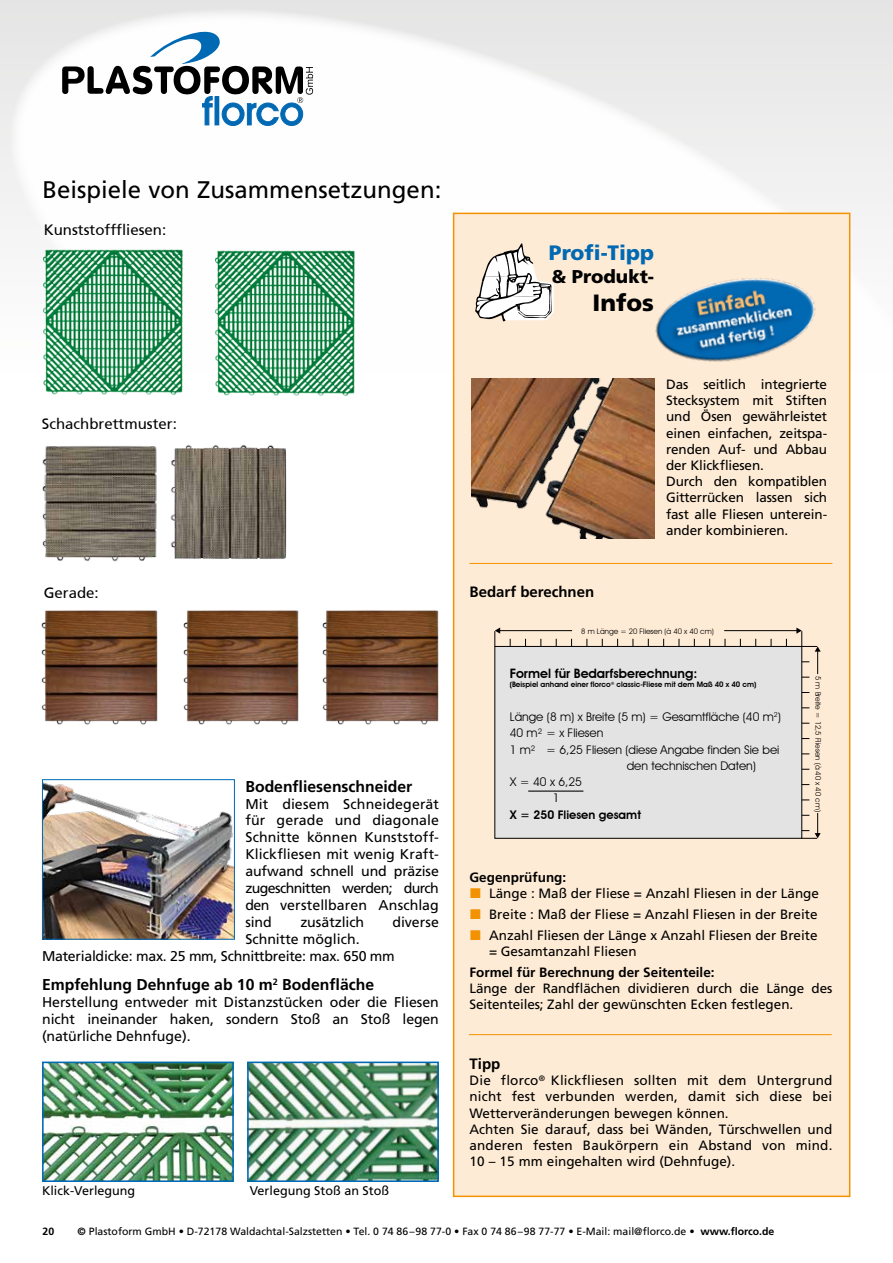
<style>
.page{position:relative;width:893px;height:1263px;background:#fff}
.page>*{position:absolute;margin:0;border:0;box-sizing:border-box;transform-origin:0 0}
.t1{font:24px "Frutiger";color:#000}
.t2{font:900 23.55px "Frutiger";color:#000}
.t3{font:900 20.85px "Frutiger";color:#0069b4}
.t4{font:900 18.6px "Frutiger";color:#000}
.t5{font:700 15.75px "Frutiger";color:#000}
.t6{font:15px "Frutiger Roman";color:#000}
.t7{font:700 15px "Frutiger";color:#000}
.t8{font:14.1px/17px "Frutiger";letter-spacing:-.01em;color:#000;text-align:justify}
.t9{font:13.5px/16.2px "Frutiger";color:#000}
.t10{font:700 13.5px "Frutiger";color:#000}
.t11{font:600 13.05px "Avant Garde IT Cby BT";color:#000}
.t12{font:12.6px "Frutiger";color:#000}
.t13{font:11.85px "Avant Garde IT Cby BT";color:#000}
.t14{font:600 11.85px "Avant Garde IT Cby BT";color:#000}
.t15{font:10.5px "Frutiger";color:#000}
.t16{font:700 10.5px "Frutiger";color:#000}
.t17{font:600 7.65px "Avant Garde IT Cby BT";color:#000}
.t18{font:7.5px "Avant Garde IT Cby BT";color:#000}
.s1{font-weight:700}
</style>
<div class="page">
<svg style="left:0;top:0;width:892px;height:383px"></svg>
<svg style="left:892px;top:0;width:1px;height:228px"></svg>
<svg style="left:62px;top:32px;width:251px;height:94px"></svg>
<img style="left:41px;top:610px;width:117px;height:115px">
<img style="left:183px;top:610px;width:116px;height:115px">
<img style="left:322px;top:610px;width:117px;height:115px">
<img style="left:170px;top:444px;width:117px;height:115px">
<img style="left:43px;top:446px;width:114px;height:116px">
<img style="left:37px;top:248px;width:151px;height:147px">
<img style="left:209px;top:249px;width:151px;height:147px">
<div style="left:453px;top:213px;width:397px;height:984px;background:#feebd5;border:2px solid #f39200"></div>
<div style="left:495px;top:646px;width:307px;height:192px;background:#e3e3e3"></div>
<div style="left:494px;top:646px;width:308px;height:193px;border:1px solid #000"></div>
<hr style="left:499px;top:630px;width:73px;height:1px;background:#000">
<svg style="left:494px;top:627px;width:6px;height:19px"></svg>
<hr style="left:724px;top:630px;width:73px;height:1px;background:#000">
<svg style="left:796px;top:627px;width:25px;height:51px"></svg>
<svg style="left:802px;top:813px;width:19px;height:26px"></svg>
<hr style="left:528px;top:790px;width:55px;height:2px;background:#000">
<img style="left:472px;top:379px;width:182px;height:160px">
<hr style="left:469px;top:563px;width:363px;height:1px;background:#f39200">
<hr style="left:469px;top:1034px;width:363px;height:1px;background:#f39200">
<svg style="left:475px;top:243px;width:79px;height:78px"></svg>
<img style="left:655px;top:278px;width:161px;height:84px">
<img style="left:45px;top:1064px;width:186px;height:115px">
<div style="left:42px;top:1061px;width:192px;height:121px;border:2px solid #0069b4"></div>
<img style="left:250px;top:1064px;width:186px;height:115px">
<div style="left:247px;top:1061px;width:192px;height:121px;border:2px solid #0069b4"></div>
<img style="left:44px;top:782px;width:189px;height:156px">
<div style="left:42px;top:779px;width:193px;height:161px;border:1px solid #0069b4"></div>
<h1 class="t1" style="left:43px;top:176px;width:400px">Beispiele von Zusammensetzungen:</h1>
<p class="t6" style="left:44px;top:221px;width:124px">Kunststofffliesen:</p>
<p class="t6" style="left:42px;top:415px;width:137px">Schachbrettmuster:</p>
<p class="t6" style="left:44px;top:584px;width:57px">Gerade:</p>
<p class="t5" style="left:245px;top:777px;width:168px">Bodenfliesenschneider</p>
<p class="t8" style="left:245px;top:795px;width:195px">Mit diesem Schneidegerät für gerade und diagonale Schnitte können Kunststoff-Klickfliesen mit wenig Kraft&shy;aufwand schnell und präzise zugeschnitten werden; durch den verstellbaren Anschlag sind</p>
<p class="t8" style="left:300px;top:914px;width:65px">zusätzlich</p>
<p class="t8" style="left:393px;top:914px;width:48px">diverse</p>
<p class="t8" style="left:42px;top:931px;width:354px;text-indent:203px">Schnitte möglich.<br>Materialdicke: max. 25 mm, Schnittbreite: max. 650 mm</p>
<p class="t5" style="left:42px;top:975px;width:334px">Empfehlung Dehnfuge ab 10 m<sup>2</sup> Bodenfläche</p>
<p class="t8" style="left:42px;top:993px;width:398px">Herstellung entweder mit Distanzstücken oder die Fliesen nicht ineinander haken, sondern Stoß an Stoß legen (natürliche Dehnfuge).</p>
<p class="t12" style="left:42px;top:1183px;width:95px">Klick-Verlegung</p>
<p class="t12" style="left:250px;top:1183px;width:141px">Verlegung Stoß an Stoß</p>
<h3 class="t3" style="left:549px;top:240px;width:107px">Profi-Tipp</h3>
<h3 class="t4" style="left:552px;top:265px;width:104px">&amp; Produkt-</h3>
<h2 class="t2" style="left:593px;top:288px;width:63px">Infos</h2>
<p class="t9" style="left:666px;top:376px;width:163px">Das seitlich integrierte<br>Stecksystem mit Stiften und Ösen gewährleistet einen einfachen, zeitspa&shy;renden Auf- und Abbau der Klickfliesen.<br>Durch den kompatiblen<br>Gitterrücken lassen sich fast alle Fliesen unterein&shy;ander kombinieren.</p>
<p class="t7" style="left:469px;top:583px;width:126px">Bedarf berechnen</p>
<p class="t18" style="left:581px;top:627px;width:134px">8 m Länge = 20 Fliesen (à 40 x 40 cm)</p>
<p class="t11" style="left:510px;top:665px;width:189px">Formel für Bedarfsberechnung:</p>
<p class="t17" style="left:510px;top:680px;width:248px">(Beispiel anhand einer florco<sup>®</sup> classic-Fliese mit dem Maß 40 x 40 cm)</p>
<p class="t13" style="left:510px;top:710px;width:273px">Länge (8 m) x Breite (5 m) = Gesamtfläche (40 m<sup>2</sup>)</p>
<p class="t13" style="left:510px;top:726px;width:95px">40 m² = x Fliesen</p>
<p class="t13" style="left:510px;top:742px;width:271px">1 m² = 6,25 Fliesen (diese Angabe finden Sie bei</p>
<p class="t13" style="left:627px;top:758px;width:131px">den technischen Daten)</p>
<p class="t13" style="left:510px;top:775px;width:74px">X = 40 x 6,25</p>
<p class="t13" style="left:553px;top:791px;width:8px">1</p>
<p class="t14" style="left:510px;top:807px;width:133px">X = 250 Fliesen gesamt</p>
<p class="t18" style="left:823px;top:676px;width:137px;rotate:90deg">5 m Breite = 12,5 Fliesen (à 40 x 40 cm)</p>
<p class="t10" style="left:469px;top:869px;width:98px">Gegenprüfung:</p>
<p class="t9" style="left:489px;top:883px;width:331px;line-height:21px;text-align:justify">Länge : Maß der Fliese = Anzahl Fliesen in der Länge Breite : Maß der Fliese = Anzahl Fliesen in der Breite Anzahl Fliesen der Länge x Anzahl Fliesen der Breite</p>
<p class="t9" style="left:489px;top:943px;width:149px">= Gesamtanzahl Fliesen</p>
<p class="t10" style="left:469px;top:964px;width:247px">Formel für Berechnung der Seitenteile:</p>
<p class="t9" style="left:469px;top:980px;width:364px">Länge der Randflächen dividieren durch die Länge des<br>Seitenteiles; Zahl der gewünschten Ecken festlegen.</p>
<p class="t7" style="left:469px;top:1055px;width:32px">Tipp</p>
<p class="t9" style="left:469px;top:1072px;width:364px">Die florco<sup>®</sup> Klickfliesen sollten mit dem Untergrund nicht fest verbunden werden, damit sich diese bei Wetterveränderungen bewegen können.<br>Achten Sie darauf, dass bei Wänden, Türschwellen und anderen festen Baukörpern ein Abstand von mind.<br>10 – 15 mm eingehalten wird (Dehnfuge).</p>
<p class="t16" style="left:43px;top:1225px;width:13px">20</p>
<p class="t15" style="left:78px;top:1225px;width:698px"><span class="s1">©</span> Plastoform GmbH • D-72178 Waldachtal-Salzstetten • Tel. 0 74 86–98 77-0 • Fax 0 74 86–98 77-77 • E-Mail: mail@florco.de <span class="s1">• www.florco.de</span></p>
</div>
